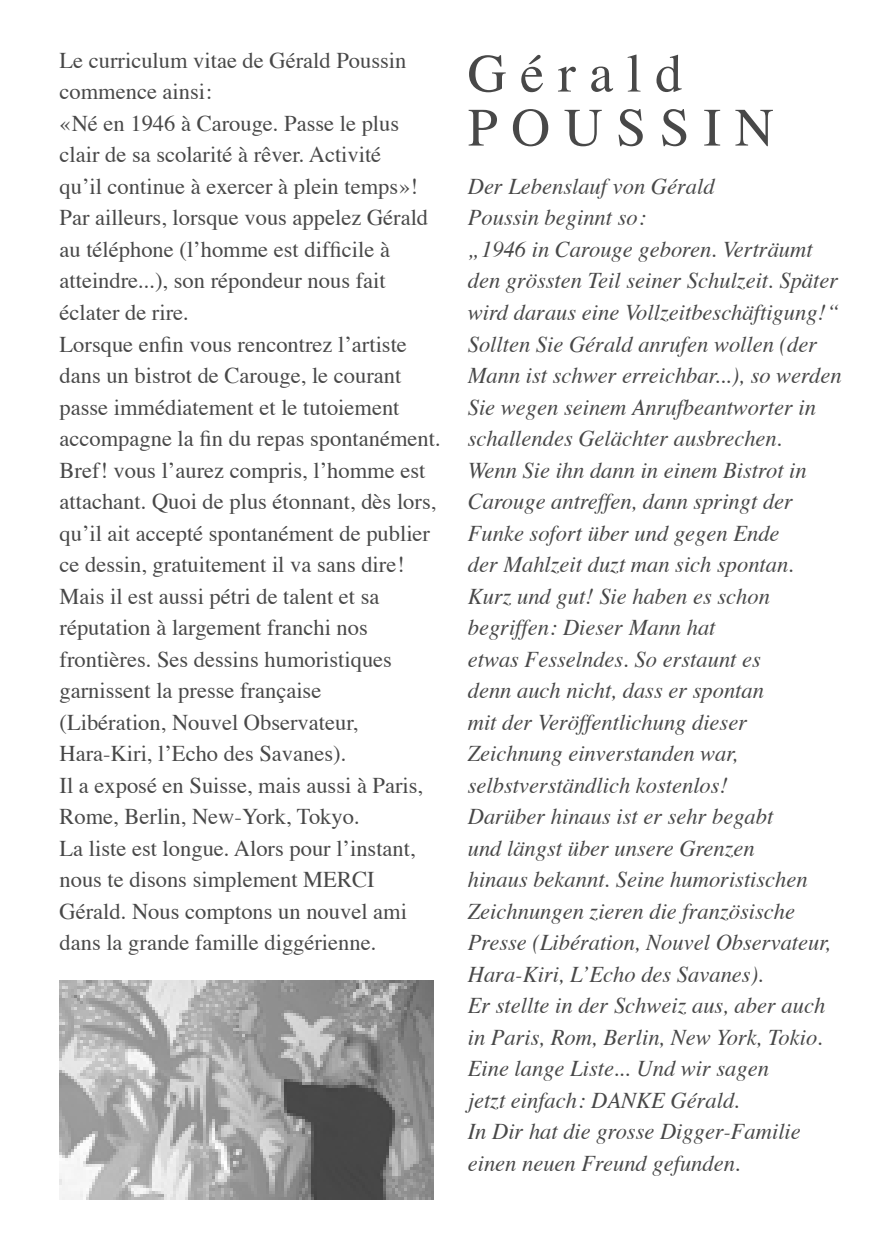
<style>
.page{position:relative;width:893px;height:1259px;background:#fff}
.page>*{position:absolute;margin:0;border:0;box-sizing:border-box;transform-origin:0 0}
.t1{font:54px "Times";letter-spacing:.25em;color:#484848}
.t2{font:italic 22.5px/31.5px "Times";color:#484848}
.t3{font:22.5px/31.5px "Times";color:#484848}
</style>
<div class="page">
<img style="left:60px;top:981px;width:374px;height:218px">
<p class="t3" style="left:60px;top:43px;width:348px">Le curriculum vitae de Gérald Poussin commence ainsi :</p>
<p class="t3" style="left:60px;top:106px;width:341px">« Né en 1946 à Carouge. Passe le plus clair de sa scolarité à rêver. Activité</p>
<p class="t3" style="left:60px;top:169px;width:360px">qu’il continue à exercer à plein temps »!</p>
<p class="t3" style="left:60px;top:200px;width:370px">Par ailleurs, lorsque vous appelez Gérald au téléphone (l’homme est difficile à atteindre...), son répondeur nous fait éclater de rire.</p>
<p class="t3" style="left:60px;top:326px;width:383px">Lorsque enfin vous rencontrez l’artiste dans un bistrot de Carouge, le courant passe immédiatement et le tutoiement accompagne la fin du repas spontanément.</p>
<p class="t3" style="left:60px;top:452px;width:378px">Bref ! vous l’aurez compris, l’homme est attachant. Quoi de plus étonnant, dès lors, qu’il ait accepté spontanément de publier ce dessin, gratuitement il va sans dire !</p>
<p class="t3" style="left:60px;top:578px;width:334px">Mais il est aussi pétri de talent et sa réputation à largement franchi nos frontières. Ses dessins humoristiques garnissent la presse française</p>
<p class="t3" style="left:60px;top:704px;width:301px">(Libération, Nouvel Observateur,</p>
<p class="t3" style="left:60px;top:736px;width:288px">Hara-Kiri, l’Echo des Savanes).</p>
<p class="t3" style="left:60px;top:767px;width:365px">Il a exposé en Suisse, mais aussi à Paris,<br>Rome, Berlin, New-York, Tokyo.</p>
<p class="t3" style="left:60px;top:830px;width:358px">La liste est longue. Alors pour l’instant, nous te disons simplement MERCI Gérald. Nous comptons un nouvel ami dans la grande famille diggérienne.</p>
<p class="t1" style="left:468px;top:23px;width:216px">Gérald</p>
<p class="t1" style="left:468px;top:77px;width:308px">POUSSIN</p>
<p class="t2" style="left:468px;top:169px;width:248px">Der Lebenslauf von Gérald<br>Poussin beginnt so :</p>
<p class="t2" style="left:468px;top:232px;width:373px">„ 1946 in Carouge geboren. Verträumt den grössten Teil seiner Schulzeit. Später wird daraus eine Vollzeitbeschäftigung ! “</p>
<p class="t2" style="left:468px;top:326px;width:375px">Sollten Sie Gérald anrufen wollen (der Mann ist schwer erreichbar...), so werden Sie wegen seinem Anrufbeantworter in schallendes Gelächter ausbrechen.</p>
<p class="t2" style="left:468px;top:452px;width:340px">Wenn Sie ihn dann in einem Bistrot in Carouge antreffen, dann springt der Funke sofort über und gegen Ende der Mahlzeit duzt man sich spontan.</p>
<p class="t2" style="left:468px;top:578px;width:304px">Kurz und gut ! Sie haben es schon begriffen : Dieser Mann hat etwas Fesselndes. So erstaunt es denn auch nicht, dass er spontan mit der Veröffentlichung dieser<br>Zeichnung einverstanden war, selbstverständlich kostenlos !</p>
<p class="t2" style="left:468px;top:799px;width:365px">Darüber hinaus ist er sehr begabt<br>und längst über unsere Grenzen<br>hinaus bekannt. Seine humoristischen Zeichnungen zieren die französische Presse (Libération, Nouvel Observateur, Hara-Kiri, L’Echo des Savanes).</p>
<p class="t2" style="left:468px;top:988px;width:359px">Er stellte in der Schweiz aus, aber auch in Paris, Rom, Berlin, New York, Tokio.</p>
<p class="t2" style="left:468px;top:1051px;width:303px">Eine lange Liste... Und wir sagen jetzt einfach : DANKE Gérald.</p>
<p class="t2" style="left:468px;top:1114px;width:335px">In Dir hat die grosse Digger-Familie einen neuen Freund gefunden.</p>
</div>
